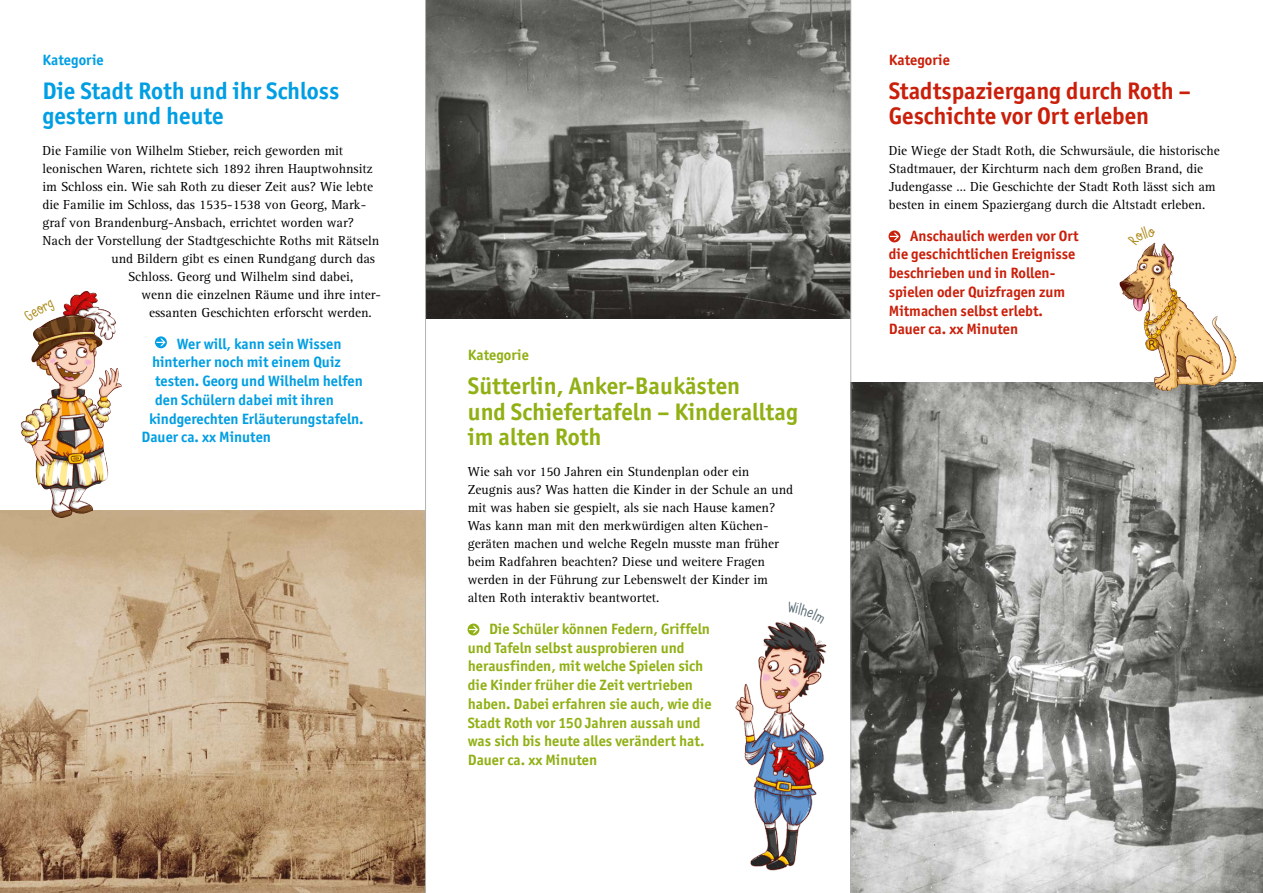
<style>
.page{position:relative;width:1263px;height:893px;background:#fff}
.page>*{position:absolute;margin:0;border:0;box-sizing:border-box;transform-origin:0 0}
.t1{font:700 24px/25.5px "Officina San ITC";color:#90b014}
.t2{font:700 24px/25.5px "Officina San ITC";color:#ca1f0a}
.t3{font:700 24px/25.5px "Officina San ITC";color:#009ee3}
.t4{font:700 15px/18.8px "Officina San ITC";color:#90b014}
.t5{font:700 15px "Officina San ITC";color:#009ee3}
.t6{font:700 15px/18.8px "Officina San ITC";color:#ca1f0a}
.t7{font:13.5px/18px "Rotis Serif";color:#000}
</style>
<div class="page">
<svg style="left:155px;top:336px;width:12px;height:12px"></svg>
<svg style="left:156px;top:339px;width:10px;height:7px"></svg>
<svg style="left:468px;top:624px;width:11px;height:11px"></svg>
<svg style="left:469px;top:626px;width:9px;height:7px"></svg>
<svg style="left:888px;top:230px;width:12px;height:12px"></svg>
<svg style="left:890px;top:233px;width:9px;height:7px"></svg>
<img style="left:851px;top:383px;width:412px;height:510px">
<img style="left:426px;top:0;width:424px;height:319px">
<img style="left:0;top:510px;width:425px;height:383px">
<img style="left:19px;top:291px;width:103px;height:227px">
<img style="left:1118px;top:243px;width:119px;height:148px">
<img style="left:735px;top:621px;width:92px;height:250px">
<hr style="left:850px;top:0;width:1px;height:893px;background:#b1b2b3">
<hr style="left:425px;top:0;width:1px;height:893px;background:#b1b2b3">
<svg style="left:23px;top:300px;width:33px;height:22px"></svg>
<svg style="left:1128px;top:242px;width:27px;height:4px"></svg>
<svg style="left:788px;top:621px;width:37px;height:2px"></svg>
<p class="t5" style="left:43px;top:51px;width:63px">Kategorie</p>
<h1 class="t3" style="left:43px;top:78px;width:298px">Die Stadt Roth und ihr Schloss gestern und heute</h1>
<p class="t7" style="left:43px;top:142px;width:302px">Die Familie von Wilhelm Stieber, reich geworden mit</p>
<p class="t7" style="left:43px;top:160px;width:332px">leonischen Waren, richtete sich 1892 ihren Hauptwohnsitz</p>
<p class="t7" style="left:43px;top:178px;width:332px">im Schloss ein. Wie sah Roth zu dieser Zeit aus? Wie lebte</p>
<p class="t7" style="left:43px;top:196px;width:325px">die Familie im Schloss, das 1535-1538 von Georg, Mark-</p>
<p class="t7" style="left:43px;top:214px;width:313px">graf von Brandenburg-Ansbach, errichtet worden war?</p>
<p class="t7" style="left:43px;top:232px;width:338px">Nach der Vorstellung der Stadtgeschichte Roths mit Rätseln</p>
<p class="t7" style="left:112px;top:250px;width:265px">und Bildern gibt es einen Rundgang durch das</p>
<p class="t7" style="left:128px;top:268px;width:227px">Schloss. Georg und Wilhelm sind dabei,</p>
<p class="t7" style="left:142px;top:286px;width:241px">wenn die einzelnen Räume und ihre inter-</p>
<p class="t7" style="left:149px;top:304px;width:224px">essanten Geschichten erforscht werden.</p>
<p class="t5" style="left:177px;top:334px;width:166px">Wer will, kann sein Wissen</p>
<p class="t5" style="left:152px;top:353px;width:190px">hinterher noch mit einem Quiz</p>
<p class="t5" style="left:155px;top:372px;width:209px">testen. Georg und Wilhelm helfen</p>
<p class="t5" style="left:155px;top:391px;width:180px">den Schülern dabei mit ihren</p>
<p class="t5" style="left:149px;top:409px;width:216px">kindgerechten Erläuterungstafeln.</p>
<p class="t5" style="left:142px;top:428px;width:131px">Dauer ca. xx Minuten</p>
<p class="t4" style="left:468px;top:346px;width:63px">Kategorie</p>
<h1 class="t1" style="left:468px;top:373px;width:332px">Sütterlin, Anker-Baukästen<br>und Schiefertafeln – Kinderalltag im alten Roth</h1>
<p class="t7" style="left:468px;top:463px;width:327px">Wie sah vor 150 Jahren ein Stundenplan oder ein Zeugnis aus? Was hatten die Kinder in der Schule an und mit was haben sie gespielt, als sie nach Hause kamen?<br>Was kann man mit den merkwürdigen alten Küchen&shy;geräten machen und welche Regeln musste man früher beim Radfahren beachten? Diese und weitere Fragen werden in der Führung zur Lebenswelt der Kinder im alten Roth interaktiv beantwortet.</p>
<p class="t4" style="left:468px;top:619px;width:245px;text-indent:21px">Die Schüler können Federn, Griffeln und Tafeln selbst ausprobieren und herausfinden, mit welche Spielen sich die Kinder früher die Zeit vertrieben haben. Dabei erfahren sie auch, wie die Stadt Roth vor 150 Jahren aussah und was sich bis heute alles verändert hat.<br>Dauer ca. xx Minuten</p>
<p class="t6" style="left:889px;top:50px;width:63px">Kategorie</p>
<h1 class="t2" style="left:889px;top:78px;width:303px">Stadtspaziergang durch Roth –<br>Geschichte vor Ort erleben</h1>
<p class="t7" style="left:889px;top:142px;width:332px">Die Wiege der Stadt Roth, die Schwursäule, die historische Stadtmauer, der Kirchturm nach dem großen Brand, die Judengasse … Die Geschichte der Stadt Roth lässt sich am besten in einem Spaziergang durch die Altstadt erleben.</p>
<p class="t6" style="left:889px;top:226px;width:191px;text-indent:21px">Anschaulich werden vor Ort die geschichtlichen Ereignisse beschrieben und in Rollen&shy;spielen oder Quizfragen zum<br>Mitmachen selbst erlebt.<br>Dauer ca. xx Minuten</p>
</div>
